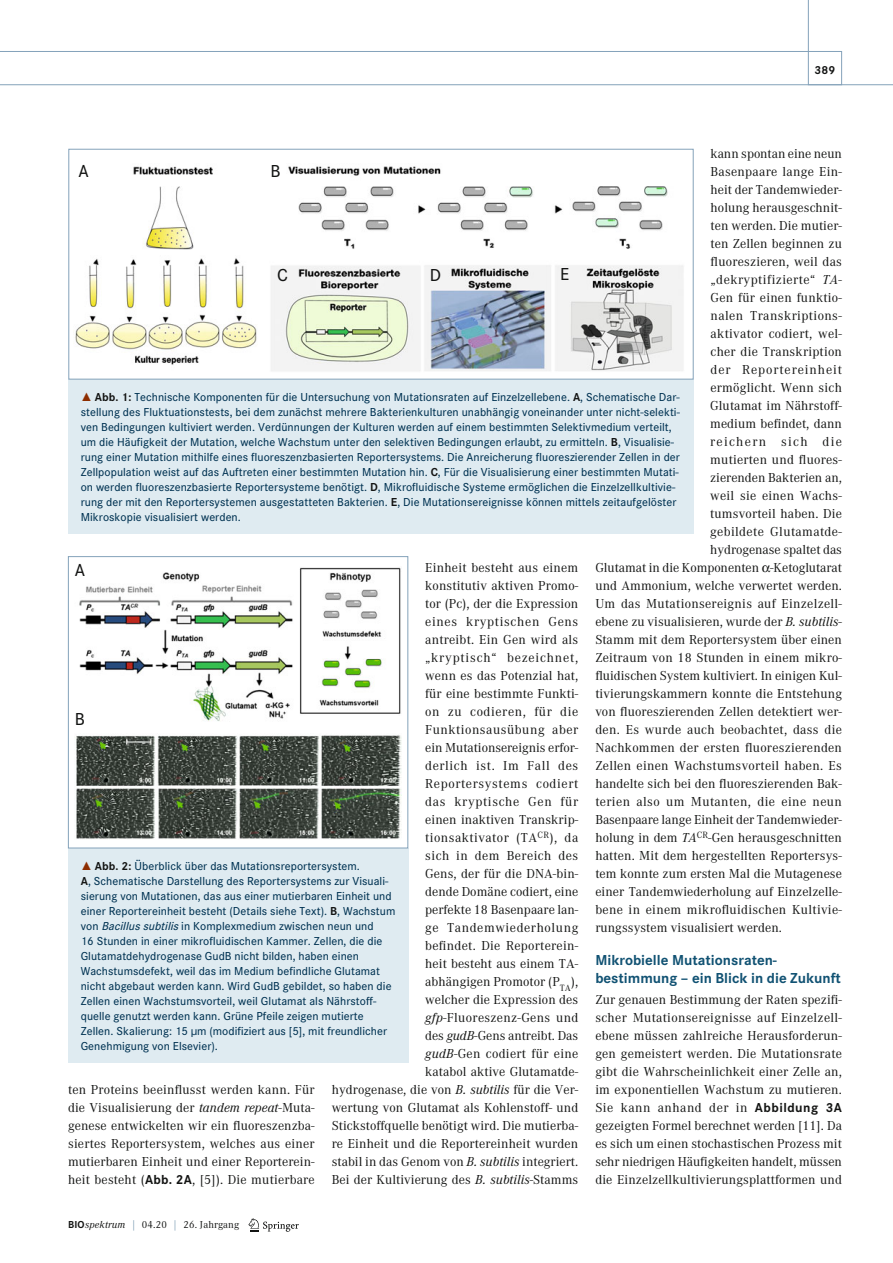
<style>
.page{position:relative;width:893px;height:1263px;background:#fff}
.page>*{position:absolute;margin:0;border:0;box-sizing:border-box;transform-origin:0 0}
.t1{font:500 18px "Corporate S";color:#131413}
.t2{font:700 15px/18px "Corporate S";color:#115273}
.t3{font:13.5px/18px "Corporate A";letter-spacing:.01em;color:#131413;text-align:justify}
.t4{font:13.5px "Corporate A";letter-spacing:.03em;color:#131413}
.t5{font:13.5px "Corporate A";letter-spacing:.035em;color:#131413}
.t6{font:13.5px "Corporate A";letter-spacing:.07em;color:#131413}
.t7{font:13.5px "Corporate A";letter-spacing:.095em;color:#131413}
.t8{font:500 12px/15px "Corporate S";letter-spacing:.005em;color:#003252}
.t9{font:700 12px "Corporate S";color:#131413}
.t10{font:10.5px "Corporate A";letter-spacing:.015em;color:#131413}
.s1{font-style:italic}
.s2{font-family:"Corporate S";font-weight:700}
.s3{font-family:"The Sans Expert";font-weight:400;color:#8d2d00}
.s4{font-weight:700;color:#131413}
.s5{color:#658ba6}
</style>
<div class="page">
<svg style="left:248px;top:1218px;width:51px;height:14px"></svg>
<div style="left:68px;top:380px;width:625px;height:154px;background:#dfebf1"></div>
<img style="left:75px;top:166px;width:608px;height:205px">
<div style="left:68px;top:149px;width:625px;height:231px;border:1px solid #84a2ba"></div>
<div style="left:68px;top:848px;width:340px;height:215px;background:#dfebf1"></div>
<img style="left:76px;top:567px;width:325px;height:272px">
<div style="left:68px;top:556px;width:340px;height:292px;border:1px solid #84a2ba"></div>
<svg style="left:0;top:0;width:893px;height:85px"></svg>
<p class="t9" style="left:814px;top:66px;width:22px">389</p>
<p class="t3" style="left:710px;top:146px;width:133px">kann spontan eine neun</p>
<p class="t3" style="left:710px;top:164px;width:133px">Basenpaare lange Ein-</p>
<p class="t3" style="left:710px;top:182px;width:133px">heit der Tandemwieder-</p>
<p class="t3" style="left:710px;top:200px;width:133px">holung herausgeschnit-</p>
<p class="t3" style="left:710px;top:218px;width:133px">ten werden. Die mutier-</p>
<p class="t3" style="left:710px;top:236px;width:133px">ten Zellen beginnen zu</p>
<p class="t3" style="left:710px;top:254px;width:133px">fluores zieren, weil das</p>
<p class="t5" style="left:710px;top:275px;width:133px">„dekryptifizierte“ <span class="s1">TA</span>-</p>
<p class="t3" style="left:710px;top:290px;width:133px">Gen für einen funktio-</p>
<p class="t4" style="left:710px;top:311px;width:133px">na len Transkriptions-</p>
<p class="t3" style="left:710px;top:326px;width:133px">aktivator codiert, wel-</p>
<p class="t3" style="left:710px;top:344px;width:133px">cher die Transkription</p>
<p class="t6" style="left:710px;top:365px;width:133px">der Reportereinheit</p>
<p class="t3" style="left:710px;top:380px;width:133px">ermöglicht. Wenn sich</p>
<p class="t3" style="left:710px;top:398px;width:133px">Glu ta mat im Nährstoff-</p>
<p class="t3" style="left:710px;top:416px;width:133px">medium befindet, dann</p>
<p class="t7" style="left:710px;top:437px;width:133px">reichern sich die</p>
<p class="t3" style="left:710px;top:452px;width:133px">mu tierten und fluores-</p>
<p class="t3" style="left:710px;top:470px;width:133px">zierenden Bakterien an,</p>
<p class="t3" style="left:710px;top:488px;width:133px">weil sie einen Wachs-</p>
<p class="t3" style="left:710px;top:506px;width:133px">tumsvorteil haben. Die</p>
<p class="t4" style="left:710px;top:527px;width:133px">gebildete Glutamatde-</p>
<p class="t3" style="left:710px;top:542px;width:133px">hydrogenase spaltet das</p>
<p class="t3" style="left:595px;top:560px;width:248px">Glutamat in die Komponenten -Ketoglutarat</p>
<p class="t3" style="left:595px;top:578px;width:248px">und Ammo nium, welche verwertet werden.</p>
<p class="t3" style="left:595px;top:596px;width:248px">Um das Mutationsereignis auf Einzelzell-</p>
<p class="t3" style="left:595px;top:614px;width:248px">ebene zu visualisieren, wurde der <span class="s1">B. subtilis</span>-</p>
<p class="t3" style="left:595px;top:632px;width:248px">Stamm mit dem Reportersystem über einen</p>
<p class="t3" style="left:595px;top:650px;width:248px">Zeitraum von 18 Stunden in einem mikro-</p>
<p class="t3" style="left:595px;top:668px;width:248px">fluidischen System kultiviert. In einigen Kul-</p>
<p class="t3" style="left:595px;top:686px;width:248px">tivierungskammern konnte die Entstehung</p>
<p class="t3" style="left:595px;top:704px;width:248px">von fluoreszierenden Zellen detektiert wer-</p>
<p class="t3" style="left:595px;top:722px;width:248px">den. Es wurde auch beobachtet, dass die</p>
<p class="t3" style="left:595px;top:740px;width:248px">Nachkommen der ersten fluoreszierenden</p>
<p class="t3" style="left:595px;top:758px;width:248px">Zellen einen Wachstumsvorteil haben. Es</p>
<p class="t3" style="left:595px;top:776px;width:248px">handelte sich bei den fluoreszierenden Bak-</p>
<p class="t4" style="left:595px;top:797px;width:248px">terien also um Mutanten, die eine neun</p>
<p class="t3" style="left:595px;top:812px;width:248px">Basenpaare lange Einheit der Tandemwieder-</p>
<p class="t3" style="left:595px;top:830px;width:248px">holung in dem <span class="s1">TA</span><sup>CR</sup>-Gen herausgeschnitten</p>
<p class="t3" style="left:595px;top:848px;width:248px">hatten. Mit dem hergestellten Reportersys-</p>
<p class="t3" style="left:595px;top:866px;width:248px">tem konnte zum ersten Mal die Mutagenese</p>
<p class="t3" style="left:595px;top:884px;width:248px">einer Tandemwiederholung auf Einzelzelle-</p>
<p class="t3" style="left:595px;top:902px;width:248px">bene in einem mikrofluidischen Kultivie-</p>
<p class="t3" style="left:595px;top:920px;width:188px">rungs system visualisiert werden.</p>
<p class="t2" style="left:595px;top:953px;width:247px">Mikrobielle Mutations raten&shy;bestimmung – ein Blick in die Zukunft</p>
<p class="t3" style="left:595px;top:992px;width:248px">Zur genauen Bestimmung der Raten spezifi&shy;scher Mutationsereignisse auf Einzelzell&shy;ebene müssen zahlreiche Herausforderun&shy;gen gemeistert werden. Die Mutationsrate gibt die Wahrscheinlichkeit einer Zelle an, im exponentiellen Wachstum zu mutieren.<br>Sie kann anhand der in <span class="s2">Abbildung 3A </span>ge zeigten Formel berechnet werden [11]. Da es sich um einen stochastischen Prozess mit sehr niedrigen Häufigkeiten handelt, müssen die Einzelzellkultivierungsplattformen und</p>
<h1 class="t1" style="left:78px;top:165px;width:12px">A</h1>
<h1 class="t1" style="left:270px;top:165px;width:12px">B</h1>
<h1 class="t1" style="left:277px;top:268px;width:12px">C</h1>
<h1 class="t1" style="left:430px;top:268px;width:13px">D</h1>
<h1 class="t1" style="left:560px;top:267px;width:11px">E</h1>
<p class="t8" style="left:81px;top:391px;width:601px"><span class="s3">˚</span> <span class="s4">Abb. 1:</span> Technische Komponenten für die Untersuchung von Mutationsraten auf Einzelzellebene. <span class="s4">A</span>, Schematische Dar&shy;stellung des Fluktuationstests, bei dem zunächst mehrere Bakterienkulturen unabhängig voneinander unter nicht-selekti&shy;ven Bedingungen kultiviert werden. Verdünnungen der Kul turen werden auf einem bestimmten Selektivmedium verteilt, um die Häufigkeit der Mutation, welche Wachstum unter den selektiven Bedingungen erlaubt, zu ermitteln. <span class="s4">B</span>, Visualisie&shy;rung einer Mutation mithilfe eines fluoreszenzbasierten Reportersystems. Die Anreicherung fluoreszierender Zellen in der Zellpopulation weist auf das Auftreten einer bestimmten Mutation hin. <span class="s4">C</span>, Für die Visualisierung einer bestimmten Mutati&shy;on werden fluoreszenz basierte Reportersysteme benötigt. <span class="s4">D</span>, Mikrofluidische Systeme ermöglichen die Einzelzellkultivie&shy;rung der mit den Reportersystemen ausgestatteten Bakterien. <span class="s4">E</span>, Die Mutationsereignisse können mittels zeitaufgelöster Mikroskopie visualisiert werden.</p>
<p class="t3" style="left:332px;top:560px;width:248px;text-align:right">Einheit besteht aus einem<br>konstitutiv aktiven Promo-<br>tor (Pc), der die Expression<br>eines kryptischen Gens<br>antreibt. Ein Gen wird als<br>„kryptisch“ bezeichnet,<br>wenn es das Potenzial hat,<br>für eine bestimmte Funkti-<br>on zu codieren, für die<br>Funktionsausübung aber<br>ein Mutationsereignis erfor-<br>derlich ist. Im Fall des<br>Reportersystems codiert<br>das kryptische Gen für<br>einen inaktiven Transkrip-<br>tionsaktivator (TA<sup>CR</sup>), da<br>sich in dem Bereich des<br>Gens, der für die DNA-bin-<br>dende Domäne codiert, eine<br>perfekte 18 Basenpaare lan-<br>ge Tandemwiederholung<br>befindet. Die Reporterein-<br>heit besteht aus einem TA-<br>abhängigen Promotor (P<sub>TA</sub>),<br>welcher die Expression des <span class="s1">gfp</span>-Fluoreszenz-Gens und<br>des <span class="s1">gudB</span>-Gens antreibt. Das<br><span class="s1">gudB</span>-Gen codiert für eine<br>katabol aktive Glutamatde-<br>hydrogenase, die von <span class="s1">B. subtilis</span> für die Ver&shy;wertung von Glutamat als Kohlenstoff- und<br>Stickstoffquelle benötigt wird. Die mutierba&shy;re Einheit und die Reportereinheit wurden stabil in das Genom von <span class="s1">B. subtilis</span> integriert.<br>Bei der Kultivierung des <span class="s1">B. subtilis</span>-Stamms</p>
<h1 class="t1" style="left:75px;top:563px;width:12px">A</h1>
<h1 class="t1" style="left:75px;top:713px;width:12px">B</h1>
<p class="t8" style="left:81px;top:860px;width:316px"><span class="s3">˚</span> <span class="s4">Abb. 2:</span> Überblick über das Mutationsreportersystem.<br><span class="s4">A</span>, Schematische Darstellung des Reportersystems zur Visuali&shy;sierung von Mutationen, das aus einer mutierbaren Einheit und einer Reportereinheit besteht (Details siehe Text). <span class="s4">B</span>, Wachstum von <span class="s1">Bacillus subtilis</span> in Komplexmedium zwischen neun und<br>16 Stunden in einer mikrofluidischen Kammer. Zellen, die die Glutamatdehydrogenase GudB nicht bilden, haben einen Wachstumsdefekt, weil das im Medium befindliche Glutamat nicht abgebaut werden kann. Wird GudB gebildet, so haben die Zellen einen Wachstumsvorteil, weil Glutamat als Nährstoff&shy;quelle genutzt werden kann. Grüne Pfeile zeigen mutierte Zellen. Skalierung: 15 μm (modifiziert aus [5], mit freundlicher Genehmigung von Elsevier).</p>
<p class="t3" style="left:68px;top:1082px;width:248px">ten Proteins beeinflusst werden kann. Für die Visualisierung der <span class="s1">tandem repeat</span>-Muta&shy;genese entwickelten wir ein fluoreszenzba&shy;siertes Reportersystem, welches aus einer mutierbaren Einheit und einer Reporterein&shy;heit besteht (<span class="s2">Abb. 2A</span>, [5]). Die mutierbare</p>
<p class="t10" style="left:68px;top:1221px;width:173px"><span class="s2">BIO</span><span class="s1">spektrum</span> <span class="s5">|</span> 04.20 <span class="s5">|</span> 26. Jahrgang</p>
</div>
